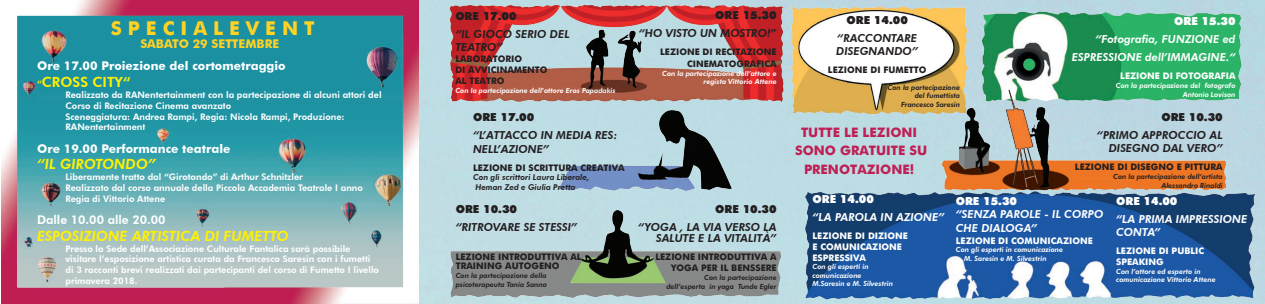
<style>
.page{position:relative;width:1265px;height:304px;background:#fff}
.page>*{position:absolute;margin:0;border:0;box-sizing:border-box;transform-origin:0 0}
.t1{font:700 19px "Futura";color:#ffd224}
.t2{font:italic 800 14px "Futura BT";color:#fff101}
.t3{font:800 14px "Futura BT";color:#fff101}
.t4{font:700 13px/18px "Futura";color:#bf1f54;text-align:center}
.t5{font:700 12px "Futura BT";color:#fff}
.t6{font:800 12px "Futura BT";color:#fff}
.t7{font:700 12px "Futura BT";color:#ffd224}
.t8{font:italic 800 11px/13.2px "Futura BT";color:#231f20}
.t9{font:italic 800 11px/13.2px "Futura BT";color:#fff}
.t10{font:900 11px "Futura";color:#231f20}
.t11{font:900 11px "Futura";color:#fff}
.t12{font:800 9px/10.8px "Futura BT";color:#fff}
.t13{font:700 9px/11px "Futura";color:#231f20}
.t14{font:700 9px/10.8px "Futura";color:#fff}
.t15{font:italic 800 8px/9.6px "Futura BT";color:#231f20}
.t16{font:italic 800 7px/8.4px "Futura BT";color:#fff}
.t17{font:italic 800 7px/9px "Futura BT";color:#231f20;text-align:right}
.s1{font-size:9px}
</style>
<div class="page">
<img style="left:1px;top:0;width:1263px;height:303px">
<img style="left:448px;top:5px;width:336px;height:97px">
<img style="left:4px;top:11px;width:411px;height:287px">
<img style="left:978px;top:11px;width:263px;height:91px">
<img style="left:931px;top:89px;width:300px;height:101px">
<img style="left:448px;top:194px;width:334px;height:104px">
<img style="left:480px;top:96px;width:294px;height:95px">
<img style="left:800px;top:190px;width:456px;height:110px">
<img style="left:790px;top:6px;width:178px;height:109px">
<h1 class="t1" style="left:111px;top:15px;width:205px">S P E C I A L E V E N T</h1>
<h3 class="t7" style="left:140px;top:36px;width:140px">SABATO 29 SETTEMBRE</h3>
<h3 class="t5" style="left:37px;top:58px;width:250px">Ore 17.00 Proiezione del cortometraggio</h3>
<h2 class="t3" style="left:37px;top:73px;width:95px"><span class="s1">“</span>CROSS CITY“</h2>
<p class="t12" style="left:65px;top:89px;width:317px">Realizzato da RANentertainment con la partecipazione di alcuni attori del Corso di Recitazione Cinema avanzato<br>Sceneggiatura: Andrea Rampi, Regia: Nicola Rampi, Produzione:<br>RANentertainment</p>
<h3 class="t5" style="left:37px;top:141px;width:195px">Ore 19.00 Performance teatrale</h3>
<h2 class="t2" style="left:37px;top:156px;width:120px">“IL GIROTONDO”</h2>
<p class="t12" style="left:65px;top:171px;width:299px">Liberamente tratto dal “Girotondo” di Arthur Schnitzler<br>Realizzato dal corso annuale della Piccola Accademia Teatrale I anno<br>Regia di Vittorio Attene</p>
<h3 class="t6" style="left:37px;top:212px;width:130px">Dalle 10.00 alle 20.00</h3>
<h2 class="t2" style="left:37px;top:227px;width:253px">ESPOSIZIONE ARTISTICA DI FUMETTO</h2>
<p class="t12" style="left:65px;top:242px;width:315px">Presso la Sede dell’Associazione Culturale Fantalica sarà possibile visitare l’esposizione artistica curata da Francesco Saresin con i fumetti di 3 racconti brevi realizzati dai partecipanti del corso di Fumetto I livello primavera 2018.</p>
<p class="t10" style="left:455px;top:8px;width:63px">ORE 17.00</p>
<p class="t8" style="left:455px;top:27px;width:116px">“IL GIOCO SERIO DEL<br>TEATRO”</p>
<p class="t13" style="left:455px;top:53px;width:94px">LABORATORIO<br>DI AVVICINAMENTO<br>AL TEATRO</p>
<p class="t16" style="left:455px;top:86px;width:162px">Con la partecipazione dell’attore Eros Papadakis</p>
<p class="t10" style="left:473px;top:109px;width:63px">ORE 17.00</p>
<p class="t8" style="left:473px;top:129px;width:146px">“L’ATTACCO IN MEDIA RES:<br>NELL’AZIONE”</p>
<p class="t13" style="left:473px;top:161px;width:153px">LEZIONE DI SCRITTURA CREATIVA</p>
<p class="t15" style="left:473px;top:172px;width:118px">Con gli scrittori Laura Liberale,<br>Heman Zed e Giulia Pretta</p>
<p class="t10" style="left:455px;top:201px;width:63px">ORE 10.30</p>
<p class="t8" style="left:455px;top:220px;width:123px">“RITROVARE SE STESSI”</p>
<p class="t13" style="left:455px;top:251px;width:127px;line-height:9px">LEZIONE INTRODUTTIVA AL<br>TRAINING AUTOGENO</p>
<p class="t17" style="left:455px;top:270px;width:93px;text-align:left">Con la partecipazione della psicoterapeuta Tania Sanna</p>
<p class="t10" style="left:715px;top:7px;width:63px">ORE 15.30</p>
<p class="t8" style="left:639px;top:27px;width:139px">“HO VISTO UN MOSTRO!”</p>
<p class="t13" style="left:660px;top:45px;width:118px;line-height:12px;text-align:right">LEZIONE DI RECITAZIONE<br>CINEMATOGRAFICA</p>
<p class="t16" style="left:662px;top:69px;width:116px;text-align:right">Con la partecipazione dell’attore e regista Vittorio Attene</p>
<p class="t10" style="left:715px;top:200px;width:63px">ORE 10.30</p>
<p class="t8" style="left:638px;top:221px;width:140px;line-height:11px;text-align:right">“YOGA , LA VIA VERSO LA<br>SALUTE E LA VITALITÀ”</p>
<p class="t13" style="left:655px;top:250px;width:123px;text-align:right">LEZIONE INTRODUTTIVA A<br>YOGA PER IL BENSSERE</p>
<p class="t17" style="left:666px;top:272px;width:112px">Con la partecipazione dell’esperta in yoga Tunde Egler</p>
<p class="t10" style="left:846px;top:12px;width:63px">ORE 14.00</p>
<p class="t8" style="left:836px;top:31px;width:83px">“RACCONTARE<br>DISEGNANDO”</p>
<p class="t13" style="left:827px;top:63px;width:100px">LEZIONE DI FUMETTO</p>
<p class="t17" style="left:887px;top:83px;width:74px;line-height:8.4px">Con la partecipazione del fumettista<br>Francesco Saresin</p>
<h3 class="t4" style="left:795px;top:123px;width:133px">TUTTE LE LEZIONI<br>SONO GRATUITE SU<br>PRENOTAZIONE!</h3>
<p class="t11" style="left:1173px;top:14px;width:63px">ORE 15.30</p>
<p class="t9" style="left:1071px;top:30px;width:165px;line-height:18px;text-align:right">“Fotografia, FUNZIONE ed<br>ESPRESSIONE dell’IMMAGINE.“</p>
<p class="t14" style="left:1120px;top:70px;width:117px">LEZIONE DI FOTOGRAFIA</p>
<p class="t16" style="left:1115px;top:82px;width:121px;text-align:right">Con la partecipazione del fotografo<br>Antonio Lovison</p>
<p class="t10" style="left:1161px;top:109px;width:63px">ORE 10.30</p>
<p class="t8" style="left:1096px;top:128px;width:127px;text-align:right">“PRIMO APPROCCIO AL<br>DISEGNO DAL VERO”</p>
<p class="t13" style="left:1074px;top:160px;width:149px">LEZIONE DI DISEGNO E PITTURA</p>
<p class="t17" style="left:1112px;top:172px;width:111px">Con la partecipazione dell’artista<br>Alessandro Rinaldi</p>
<p class="t11" style="left:812px;top:191px;width:63px">ORE 14.00</p>
<p class="t9" style="left:812px;top:210px;width:133px">“LA PAROLA IN AZIONE”</p>
<p class="t14" style="left:812px;top:229px;width:97px">LEZIONE DI DIZIONE<br>E COMUNICAZIONE<br>ESPRESSIVA</p>
<p class="t16" style="left:812px;top:262px;width:82px">Con gli esperti in comunicazione<br>M.Saresin e M. Silvestrin</p>
<p class="t11" style="left:955px;top:193px;width:63px">ORE 15.30</p>
<p class="t9" style="left:955px;top:207px;width:149px">“SENZA PAROLE - IL CORPO<br>CHE DIALOGA”</p>
<p class="t14" style="left:955px;top:234px;width:138px">LEZIONE DI COMUNICAZIONE</p>
<p class="t16" style="left:964px;top:245px;width:101px;text-indent:-8px">Con gli esperti in comunicazione<br>M. Saresin e M. Silvestrin</p>
<p class="t11" style="left:1115px;top:193px;width:63px">ORE 14.00</p>
<p class="t9" style="left:1115px;top:212px;width:133px">“LA PRIMA IMPRESSIONE<br>CONTA”</p>
<p class="t14" style="left:1115px;top:245px;width:89px">LEZIONE DI PUBLIC<br>SPEAKING</p>
<p class="t16" style="left:1115px;top:266px;width:101px">Con l’attore ed esperto in comunicazione Vittorio Attene</p>
</div>
